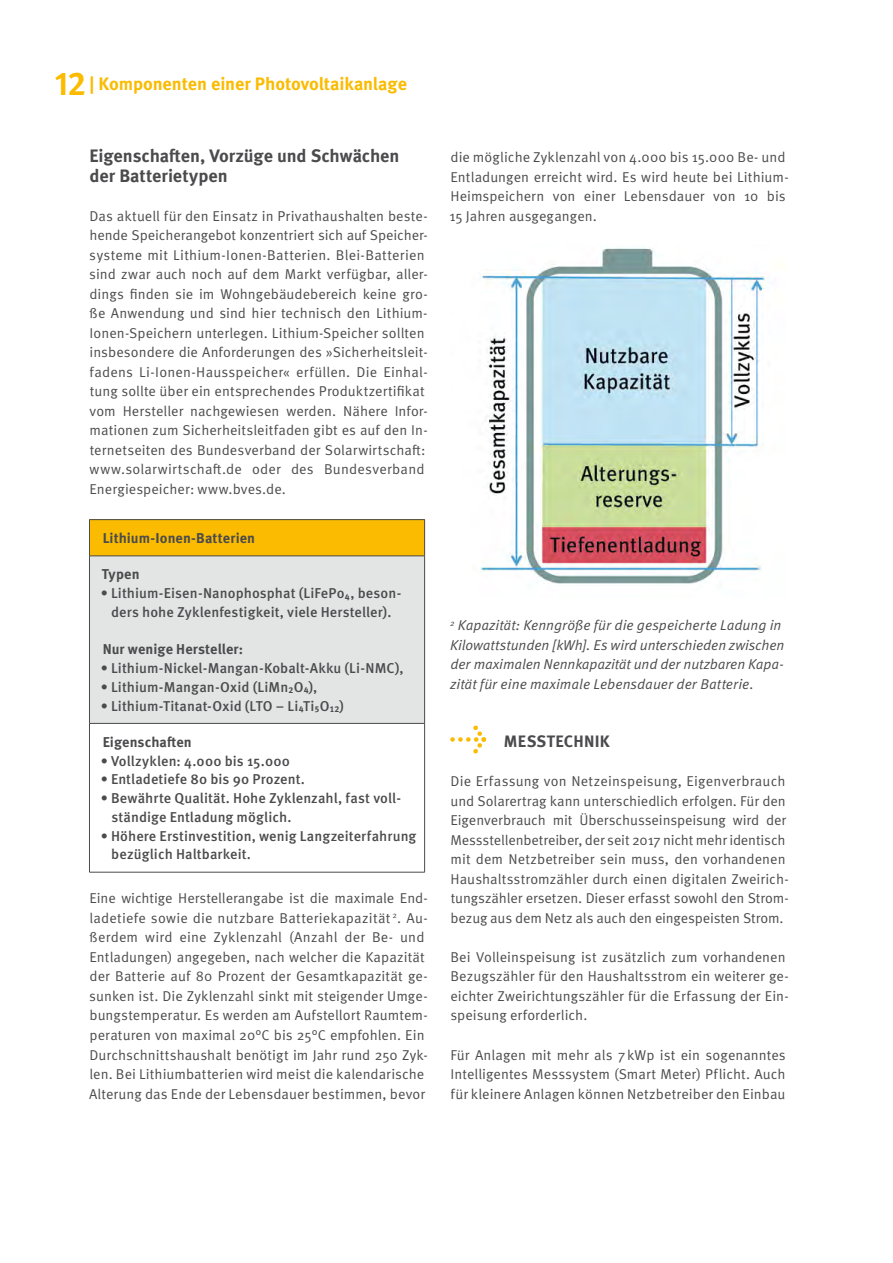
<style>
.page{position:relative;width:893px;height:1263px;background:#fff}
.page>*{position:absolute;margin:0;border:0;box-sizing:border-box;transform-origin:0 0}
.Ü3{font:700 18px/19.5px "Meta OT";letter-spacing:-.005em;color:#4b4b4d}
.Ü3-2{font:700 18px "Meta OT";letter-spacing:-.01em;color:#fabb00}
.Ü2{font:700 16.5px "Meta OT";letter-spacing:.015em;color:#4b4b4d}
.Fließtext{font:14.25px/19.5px "Meta OT Norm";letter-spacing:.005em;color:#4b4b4d}
.Kasten-Text{font:500 14.25px/18.8px "Meta OT";letter-spacing:.005em;color:#4b4b4d}
.BIldunterschrift{font:14.25px/19.5px "Meta OT Norm Ita";letter-spacing:-.005em;color:#4b4b4d}
.Kasten-Text-2{font:700 14.25px "Meta OT";letter-spacing:.01em;color:#4b4b4d}
.s1{font-size:33px}
</style>
<div class="page">
<div style="left:89px;top:520px;width:336px;height:36px;background:#fabb00"></div>
<div style="left:89px;top:556px;width:336px;height:167px;background:#e3e4e4"></div>
<hr style="left:89px;top:519px;width:336px;height:1px;background:#4b4b4d">
<hr style="left:89px;top:520px;width:1px;height:36px;background:#4b4b4d">
<hr style="left:424px;top:520px;width:1px;height:36px;background:#4b4b4d">
<hr style="left:89px;top:556px;width:336px;height:1px;background:#4b4b4d">
<hr style="left:89px;top:556px;width:1px;height:167px;background:#4b4b4d">
<hr style="left:424px;top:556px;width:1px;height:167px;background:#4b4b4d">
<hr style="left:89px;top:723px;width:336px;height:1px;background:#4b4b4d">
<hr style="left:89px;top:724px;width:1px;height:148px;background:#4b4b4d">
<hr style="left:424px;top:724px;width:1px;height:148px;background:#4b4b4d">
<hr style="left:89px;top:872px;width:336px;height:1px;background:#4b4b4d">
<svg style="left:450px;top:725px;width:36px;height:28px"></svg>
<img style="left:480px;top:248px;width:286px;height:336px">
<p class="Ü3-2" style="left:55px;top:73px;width:354px"><span class="s1">12</span> | Komponenten einer Photovoltaikanlage</p>
<p class="Ü3" style="left:89px;top:147px;width:312px">Eigenschaften, Vorzüge und Schwächen der Batterietypen</p>
<p class="Fließtext" style="left:89px;top:206px;width:340px">Das aktuell für den Einsatz in Privathaushalten beste&shy;hende Speicherangebot konzentriert sich auf Speicher&shy;systeme mit Lithium-Ionen-Batterien. Blei-Batterien sind zwar auch noch auf dem Markt verfügbar, aller&shy;dings finden sie im Wohngebäudebereich keine gro&shy;ße Anwendung und sind hier technisch den Lithium-Ionen-Speichern unterlegen. Lithium-Speicher sollten insbesondere die Anforderungen des »Sicherheitsleit&shy;fadens Li-Ionen-Hausspeicher« erfüllen. Die Einhal&shy;tung sollte über ein entsprechendes Produktzertifikat vom Hersteller nachgewiesen werden. Nähere Infor&shy;mationen zum Sicherheitsleitfaden gibt es auf den In&shy;ternetseiten des Bundesverband der Solarwirtschaft: www.solarwirtschaft.de oder des Bundesverband Energiespeicher: www.bves.de.</p>
<p class="Kasten-Text-2" style="left:103px;top:529px;width:154px">Lithium-Ionen-Batterien</p>
<p class="Kasten-Text-2" style="left:102px;top:565px;width:39px">Typen</p>
<p class="Kasten-Text" style="left:101px;top:584px;width:302px;text-align:center">• Lithium-Eisen-Nanophosphat (LiFePo4, beson&shy;ders hohe Zyklenfestigkeit, viele Hersteller).</p>
<p class="Kasten-Text-2" style="left:103px;top:640px;width:142px">Nur wenige Hersteller:</p>
<p class="Kasten-Text" style="left:101px;top:659px;width:304px">• Lithium-Nickel-Mangan-Kobalt-Akku (Li-NMC),</p>
<p class="Kasten-Text" style="left:101px;top:678px;width:218px">• Lithium-Mangan-Oxid (LiMn2O4),</p>
<p class="Kasten-Text" style="left:101px;top:696px;width:245px">• Lithium-Titanat-Oxid (LTO – Li4Ti5O12)</p>
<p class="Kasten-Text-2" style="left:103px;top:733px;width:91px">Eigenschaften</p>
<p class="Kasten-Text" style="left:101px;top:751px;width:191px">• Vollzyklen: 4.000 bis 15.000</p>
<p class="Kasten-Text" style="left:101px;top:770px;width:206px">• Entladetiefe 80 bis 90 Prozent.</p>
<p class="Kasten-Text" style="left:111px;top:789px;width:291px;text-indent:-11px">• Bewährte Qualität. Hohe Zyklenzahl, fast voll&shy;ständige Entladung möglich.</p>
<p class="Kasten-Text" style="left:111px;top:826px;width:307px;text-indent:-11px">• Höhere Erstinvestition, wenig Langzeiterfahrung bezüglich Haltbarkeit.</p>
<p class="Fließtext" style="left:89px;top:889px;width:340px">Eine wichtige Herstellerangabe ist die maximale End&shy;ladetiefe sowie die nutzbare Batteriekapazität <sup>2</sup>. Au&shy;ßerdem wird eine Zyklenzahl (Anzahl der Be- und Entladungen) angegeben, nach welcher die Kapazität der Batterie auf 80 Prozent der Gesamtkapazität ge&shy;sunken ist. Die Zyklenzahl sinkt mit steigender Umge&shy;bungstemperatur. Es werden am Aufstellort Raumtem&shy;peraturen von maximal 20°C bis 25°C empfohlen. Ein Durchschnittshaushalt benötigt im Jahr rund 250 Zyk&shy;len. Bei Lithiumbatterien wird meist die kalendarische Alterung das Ende der Lebensdauer bestimmen, bevor</p>
<p class="Fließtext" style="left:449px;top:148px;width:341px">die mögliche Zyklenzahl von 4.000 bis 15.000 Be- und Entladungen erreicht wird. Es wird heute bei Lithium-Heimspeichern von einer Lebensdauer von 10 bis 15 Jahren ausgegangen.</p>
<p class="BIldunterschrift" style="left:450px;top:616px;width:336px"><sup>2</sup> Kapazität: Kenngröße für die gespeicherte Ladung in Kilowattstunden [kWh]. Es wird unterschieden zwischen der maximalen Nennkapazität und der nutzbaren Kapa&shy;zität für eine maximale Lebensdauer der Batterie.</p>
<p class="Ü2" style="left:504px;top:731px;width:107px">MESSTECHNIK</p>
<p class="Fließtext" style="left:450px;top:772px;width:340px">Die Erfassung von Netzeinspeisung, Eigenverbrauch und Solarertrag kann unterschiedlich erfolgen. Für den Eigenverbrauch mit Überschusseinspeisung wird der Messstellenbetreiber, der seit 2017 nicht mehr identisch mit dem Netzbetreiber sein muss, den vorhandenen Haushaltsstromzähler durch einen digitalen Zweirich&shy;tungszähler ersetzen. Dieser erfasst sowohl den Strom&shy;bezug aus dem Netz als auch den eingespeisten Strom.</p>
<p class="Fließtext" style="left:450px;top:947px;width:340px">Bei Volleinspeisung ist zusätzlich zum vorhandenen Bezugszähler für den Haushaltsstrom ein weiterer ge&shy;eichter Zweirichtungszähler für die Erfassung der Ein&shy;speisung erforderlich.</p>
<p class="Fließtext" style="left:450px;top:1045px;width:337px;text-align:justify">Für Anlagen mit mehr als 7kWp ist ein sogenanntes Intelligentes Messsystem (Smart Meter) Pflicht. Auch für kleinere Anlagen können Netzbetreiber den Einbau</p>
</div>
